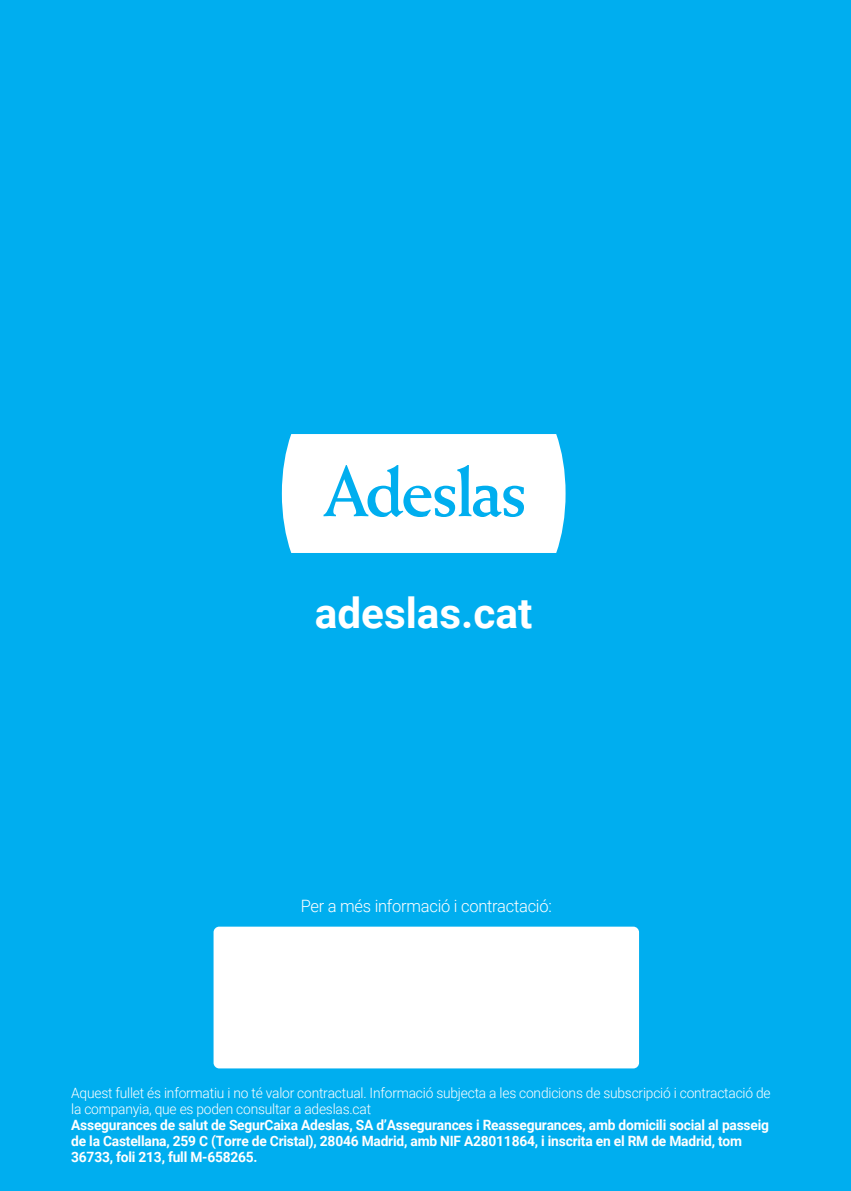
<style>
.page{position:relative;width:851px;height:1191px;background:#fff}
.page>*{position:absolute;margin:0;border:0;box-sizing:border-box;transform-origin:0 0}
.t1{font:700 42.2px "Roboto";color:#fff}
.t2{font:300 17px "Roboto";letter-spacing:-.015em;color:#fff}
.t3{font:700 14.2px/16px "Roboto";letter-spacing:-.015em;color:#fff}
.t4{font:300 14.2px/16px "Roboto";letter-spacing:-.015em;color:#fff}
</style>
<div class="page">
<div style="left:0;top:0;width:850px;height:1191px;background:#00aeef"></div>
<svg style="left:282px;top:434px;width:283px;height:119px;background:#e1f5fd"></svg>
<div style="left:213px;top:926px;width:426px;height:142px;background:#fff;border-radius:6px"></div>
<h1 class="t1" style="left:315px;top:583px;width:219px">adeslas.cat</h1>
<p class="t2" style="left:300px;top:893px;width:252px">Per a més informació i contractació:</p>
<p class="t4" style="left:71px;top:1084px;width:701px">Aquest fullet és informatiu i no té valor contractual. Informació subjecta a les condicions de subscripció i contractació de la companyia, que es poden consultar a adeslas.cat</p>
<p class="t3" style="left:71px;top:1116px;width:699px">Assegurances de salut de SegurCaixa Adeslas, SA d’Assegurances i Reassegurances, amb domicili social al passeig de la Castellana, 259 C (Torre de Cristal), 28046 Madrid, amb NIF A28011864, i inscrita en el RM de Madrid, tom<br>36733, foli 213, full M-658265.</p>
</div>
